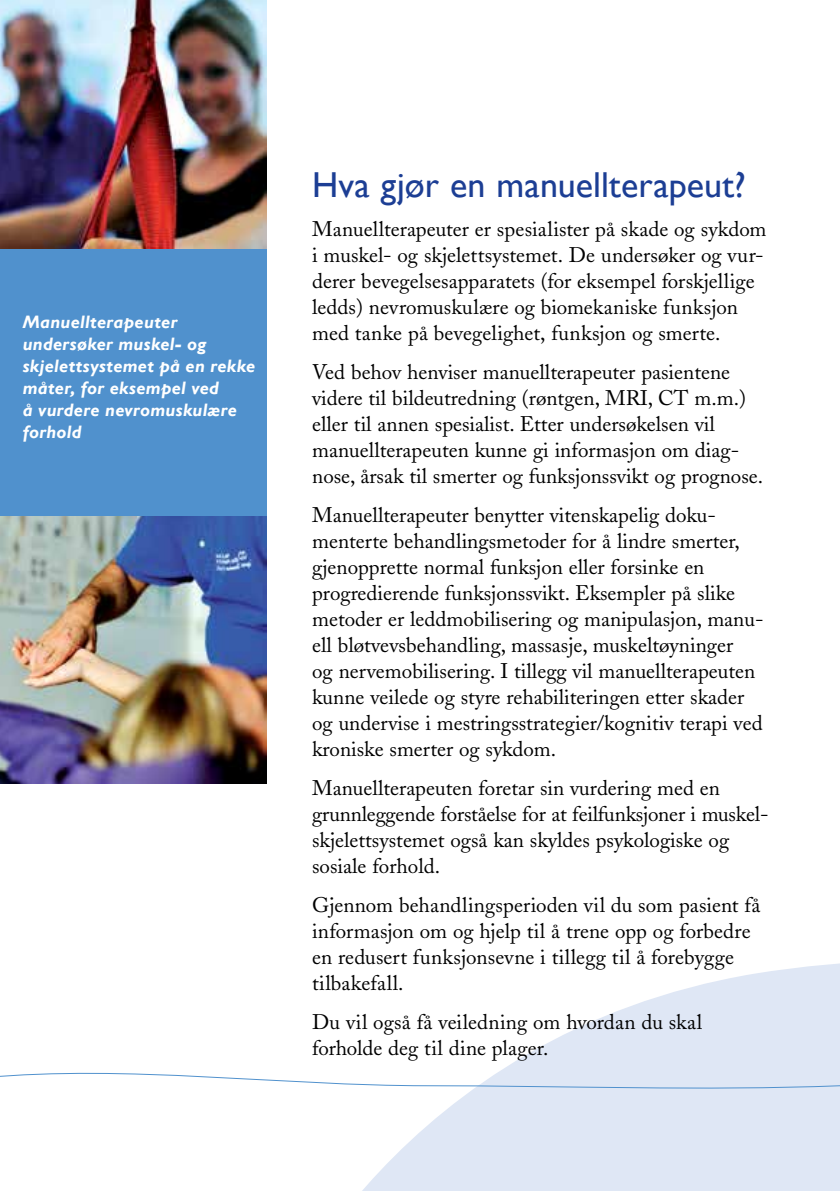
<style>
.page{position:relative;width:840px;height:1191px;background:#fff}
.page>*{position:absolute;margin:0;border:0;box-sizing:border-box;transform-origin:0 0}
.t1{font:36px "Gill Sans";color:#1c3e94}
.t2{font:21px/26px "Adobe Caslon";color:#000}
.t3{font:italic 700 18px/22px "Gill Sans";letter-spacing:.015em;color:#fff}
</style>
<div class="page">
<svg style="left:362px;top:963px;width:477px;height:228px;fill:#dfe7f5"></svg>
<svg style="left:0;top:1069px;width:839px;height:24px"></svg>
<img style="left:0;top:0;width:266px;height:249px">
<div style="left:0;top:249px;width:266px;height:267px;background:#5091cd"></div>
<img style="left:0;top:516px;width:266px;height:267px">
<p class="t3" style="left:23px;top:311px;width:234px">Manuellterapeuter undersøker muskel- og skjelettsystemet på en rekke måter, for eksempel ved<br>å vurdere nevromuskulære forhold</p>
<h1 class="t1" style="left:312px;top:164px;width:435px">Hva gjør en manuellterapeut?</h1>
<p class="t2" style="left:312px;top:216px;width:455px">Manuellterapeuter er spesialister på skade og sykdom i muskel- og skjelettsystemet. De undersøker og vur&shy;derer bevegelsesapparatets (for eksempel forskjellige ledds) nevromuskulære og biomekaniske funksjon med tanke på bevegelighet, funksjon og smerte.</p>
<p class="t2" style="left:312px;top:359px;width:452px">Ved behov henviser manuellterapeuter pasientene videre til bildeutredning (røntgen, MRI, CT m.m.) eller til annen spesialist. Etter undersøkelsen vil manuellterapeuten kunne gi informasjon om diag&shy;nose, årsak til smerter og funksjonssvikt og prognose.</p>
<p class="t2" style="left:312px;top:502px;width:452px">Manuellterapeuter benytter vitenskapelig doku&shy;menterte behandlingsmetoder for å lindre smerter, gjenopprette normal funksjon eller forsinke en progredierende funksjonssvikt. Eksempler på slike metoder er leddmobilisering og manipulasjon, manu&shy;ell bløtvevsbehandling, massasje, muskeltøyninger<br>og nervemobilisering. I tillegg vil manuellterapeuten kunne veilede og styre rehabiliteringen etter skader og undervise i mestringsstrategier/kognitiv terapi ved kroniske smerter og sykdom.</p>
<p class="t2" style="left:312px;top:775px;width:457px">Manuellterapeuten foretar sin vurdering med en grunnleggende forståelse for at feilfunksjoner i muskel&shy;skjelettsystemet også kan skyldes psykologiske og sosiale forhold.</p>
<p class="t2" style="left:312px;top:892px;width:449px">Gjennom behandlingsperioden vil du som pasient få informasjon om og hjelp til å trene opp og forbedre en redusert funksjonsevne i tillegg til å forebygge tilbakefall.</p>
<p class="t2" style="left:312px;top:1009px;width:391px">Du vil også få veiledning om hvordan du skal forholde deg til dine plager.</p>
</div>
